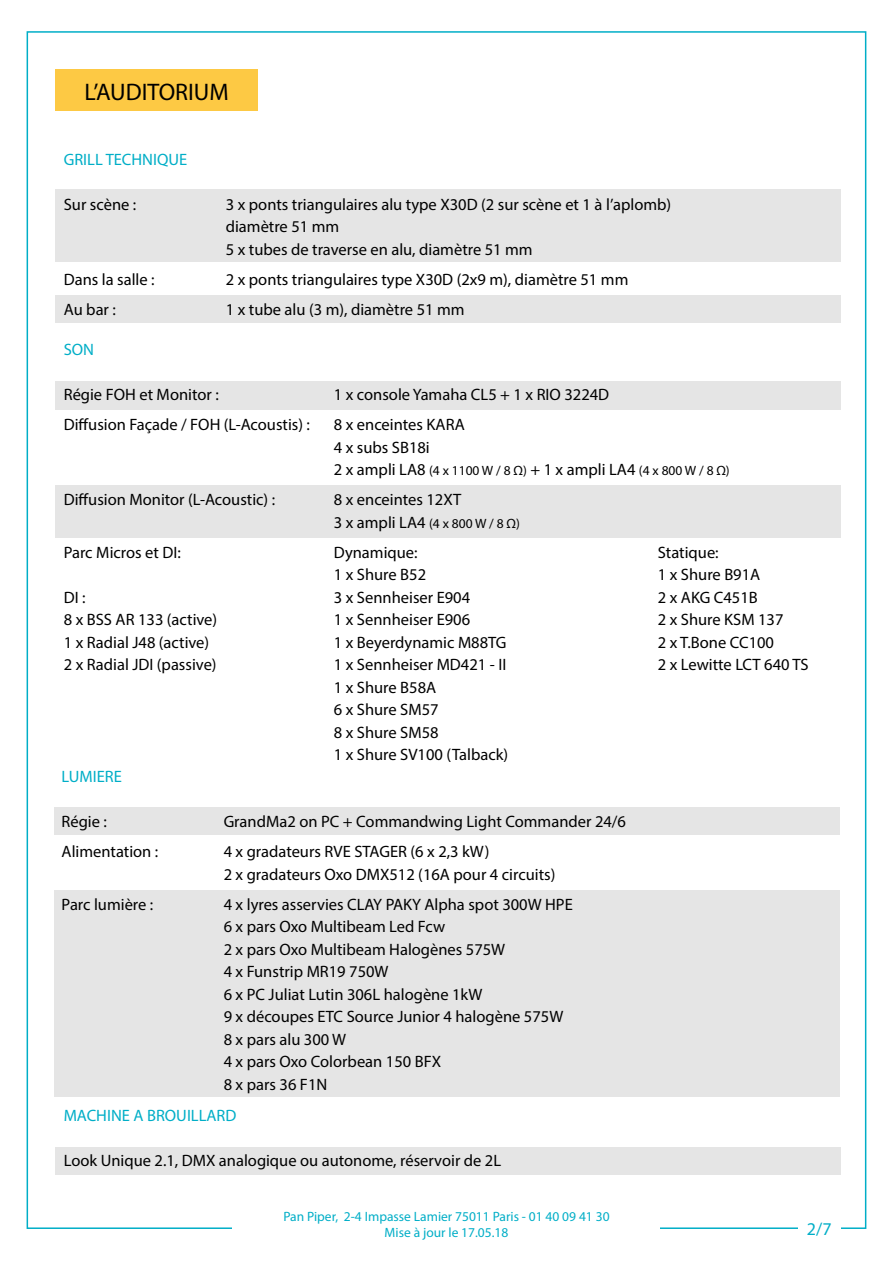
<style>
.page{position:relative;width:893px;height:1263px;background:#fff}
.page>*{position:absolute;margin:0;border:0;box-sizing:border-box;transform-origin:0 0}
.t1{font:24px "Myriad Pro";color:#000}
.t2{font:18px "Myriad Pro";color:#00aec7}
.t3{font:16.5px/22.5px "Myriad Pro";color:#000}
.t4{font:16.5px "Myriad Pro";color:#00aec7}
.t5{font:13.5px/16.2px "Myriad Pro";color:#00aec7;text-align:center}
.t6{font:13.5px "Myriad Pro";color:#000}
.s1{font-size:16.5px}
</style>
<div class="page">
<div style="left:55px;top:69px;width:203px;height:42px;background:#fdc944"></div>
<div style="left:55px;top:189px;width:785px;height:72px;background:#e5e5e5"></div>
<div style="left:55px;top:296px;width:785px;height:27px;background:#e5e5e5"></div>
<div style="left:55px;top:485px;width:785px;height:52px;background:#e5e5e5"></div>
<div style="left:55px;top:381px;width:785px;height:29px;background:#e5e5e5"></div>
<div style="left:54px;top:807px;width:785px;height:27px;background:#e5e5e5"></div>
<div style="left:54px;top:890px;width:785px;height:207px;background:#e5e5e5"></div>
<div style="left:55px;top:1147px;width:785px;height:28px;background:#e5e5e5"></div>
<h1 class="t1" style="left:85px;top:77px;width:146px">L’AUDITORIUM</h1>
<p class="t4" style="left:64px;top:149px;width:125px">GRILL TECHNIQUE</p>
<p class="t3" style="left:64px;top:193px;width:74px">Sur scène :</p>
<p class="t3" style="left:226px;top:193px;width:447px">3 x ponts triangulaires alu type X30D (2 sur scène et 1 à l’aplomb) diamètre 51 mm<br>5 x tubes de traverse en alu, diamètre 51 mm</p>
<p class="t3" style="left:64px;top:268px;width:92px">Dans la salle :</p>
<p class="t3" style="left:226px;top:268px;width:404px">2 x ponts triangulaires type X30D (2x9 m), diamètre 51 mm</p>
<p class="t3" style="left:64px;top:298px;width:54px">Au bar :</p>
<p class="t3" style="left:226px;top:298px;width:240px">1 x tube alu (3 m), diamètre 51 mm</p>
<p class="t4" style="left:64px;top:339px;width:32px">SON</p>
<p class="t3" style="left:64px;top:383px;width:157px">Régie FOH et Monitor :</p>
<p class="t3" style="left:334px;top:383px;width:277px">1 x console Yamaha CL5 + 1 x RIO 3224D</p>
<p class="t3" style="left:64px;top:413px;width:248px">Diffusion Façade / FOH (L-Acoustis) :</p>
<p class="t3" style="left:334px;top:413px;width:132px">8 x enceintes KARA<br>4 x subs SB18i</p>
<p class="t6" style="left:334px;top:462px;width:397px"><span class="s1">2 x ampli LA8</span> (4 x 1100 W / 8 Ω) <span class="s1">+ 1 x ampli LA4</span> (4 x 800 W / 8 Ω)</p>
<p class="t3" style="left:64px;top:488px;width:213px">Diffusion Monitor (L-Acoustic) :</p>
<p class="t3" style="left:334px;top:488px;width:129px">8 x enceintes 12XT</p>
<p class="t6" style="left:334px;top:515px;width:188px"><span class="s1">3 x ampli LA4</span> (4 x 800 W / 8 Ω)</p>
<p class="t3" style="left:64px;top:540px;width:119px">Parc Micros et DI:</p>
<p class="t3" style="left:334px;top:540px;width:85px">Dynamique:</p>
<p class="t3" style="left:658px;top:540px;width:62px">Statique:</p>
<p class="t3" style="left:334px;top:563px;width:94px">1 x Shure B52</p>
<p class="t3" style="left:658px;top:563px;width:104px">1 x Shure B91A</p>
<p class="t3" style="left:64px;top:585px;width:23px">DI :</p>
<p class="t3" style="left:334px;top:585px;width:138px">3 x Sennheiser E904</p>
<p class="t3" style="left:658px;top:585px;width:101px">2 x AKG C451B</p>
<p class="t3" style="left:64px;top:608px;width:155px">8 x BSS AR 133 (active)</p>
<p class="t3" style="left:334px;top:608px;width:138px">1 x Sennheiser E906</p>
<p class="t3" style="left:658px;top:608px;width:127px">2 x Shure KSM 137</p>
<p class="t3" style="left:64px;top:630px;width:147px">1 x Radial J48 (active)</p>
<p class="t3" style="left:334px;top:630px;width:174px">1 x Beyerdynamic M88TG</p>
<p class="t3" style="left:658px;top:630px;width:118px">2 x T.Bone CC100</p>
<p class="t3" style="left:64px;top:653px;width:154px">2 x Radial JDI (passive)</p>
<p class="t3" style="left:334px;top:653px;width:174px">1 x Sennheiser MD421 - II</p>
<p class="t3" style="left:658px;top:653px;width:152px">2 x Lewitte LCT 640 TS</p>
<p class="t3" style="left:334px;top:675px;width:176px">1 x Shure B58A<br>6 x Shure SM57<br>8 x Shure SM58<br>1 x Shure SV100 (Talback)</p>
<p class="t4" style="left:62px;top:766px;width:62px">LUMIERE</p>
<p class="t3" style="left:62px;top:810px;width:47px">Régie :</p>
<p class="t3" style="left:224px;top:810px;width:404px">GrandMa2 on PC + Commandwing Light Commander 24/6</p>
<p class="t3" style="left:62px;top:840px;width:98px">Alimentation :</p>
<p class="t3" style="left:224px;top:840px;width:333px">4 x gradateurs RVE STAGER (6 x 2,3 kW)<br>2 x gradateurs Oxo DMX512 (16A pour 4 circuits)</p>
<p class="t3" style="left:62px;top:892px;width:93px">Parc lumière :</p>
<p class="t3" style="left:224px;top:892px;width:351px">4 x lyres asservies CLAY PAKY Alpha spot 300W HPE<br>6 x pars Oxo Multibeam Led Fcw<br>2 x pars Oxo Multibeam Halogènes 575W<br>4 x Funstrip MR19 750W<br>6 x PC Juliat Lutin 306L halogène 1kW<br>9 x découpes ETC Source Junior 4 halogène 575W<br>8 x pars alu 300 W<br>4 x pars Oxo Colorbean 150 BFX<br>8 x pars 36 F1N</p>
<p class="t4" style="left:64px;top:1105px;width:174px">MACHINE A BROUILLARD</p>
<p class="t3" style="left:64px;top:1148px;width:439px">Look Unique 2.1, DMX analogique ou autonome, réservoir de 2L</p>
<p class="t5" style="left:283px;top:1208px;width:328px">Pan Piper, 2-4 Impasse Lamier 75011 Paris - 01 40 09 41 30<br>Mise à jour le 17.05.18</p>
<p class="t2" style="left:807px;top:1217px;width:26px">2/7</p>
</div>
